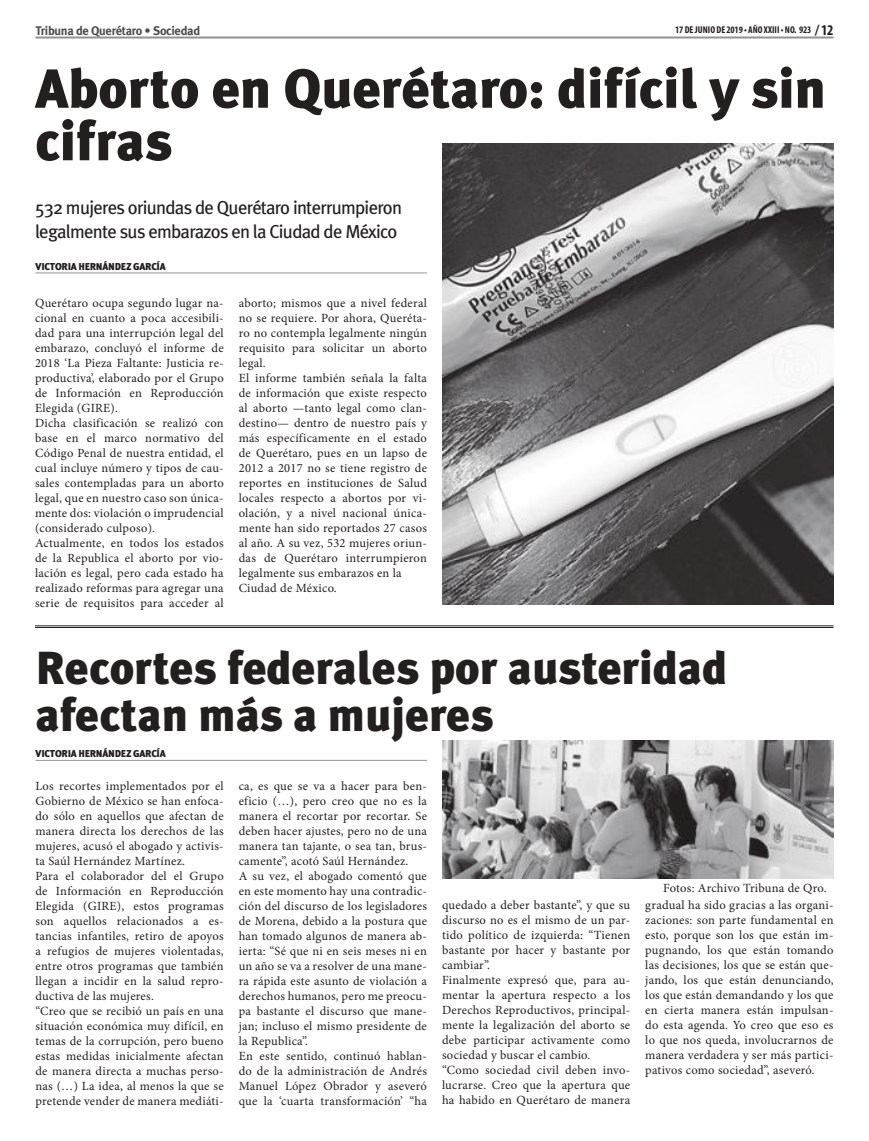
<style>
.page{position:relative;width:869px;height:1141px;background:#fff}
.page>*{position:absolute;margin:0;border:0;box-sizing:border-box;transform-origin:0 0}
.t1{font:900 55px/52.5px "Meta Plus";color:#241f1f}
.t2{font:900 46.25px/47.5px "Meta Plus";color:#241f1f}
.t3{font:18.75px/23.8px "Meta Plus";letter-spacing:-.04em;color:#241f1f}
.t4{font:12.5px/15px "Minion Pro";letter-spacing:.02em;color:#241f1f}
.t5{font:700 12.5px "Meta Plus";letter-spacing:-.025em;color:#4e4b4c}
.t6{font:900 10px "Meta Plus Lining";letter-spacing:-.025em;color:#241f1f}
.t7{font:700 condensed 9.88px "Myriad Pro";color:#241f1f}
.s1{font-size:15px}
.s2{font-size:14.88px}
</style>
<div class="page">
<hr style="left:35px;top:37px;width:798px;height:1px;background:#7d7c7e">
<hr style="left:35px;top:38px;width:798px;height:1px;background:#7d7c7e">
<hr style="left:35px;top:625px;width:798px;height:1px;background:#241f1f">
<hr style="left:35px;top:627px;width:798px;height:1px;background:#241f1f">
<img style="left:442px;top:144px;width:391px;height:461px">
<img style="left:442px;top:741px;width:391px;height:138px">
<hr style="left:35px;top:272px;width:392px;height:1px;background:#969698">
<hr style="left:35px;top:760px;width:392px;height:1px;background:#969698">
<p class="t5" style="left:35px;top:24px;width:166px">Tribuna de Querétaro • Sociedad</p>
<p class="t7" style="left:675px;top:24px;width:159px">17 DE JUNIO DE 2019 • AÑO XXIII • NO. 923 <span class="s1">/</span><span class="s2">12</span></p>
<h1 class="t1" style="left:35px;top:62px;width:791px">Aborto en Querétaro: difícil y sin cifras</h1>
<h3 class="t3" style="left:35px;top:195px;width:368px">532 mujeres oriundas de Querétaro interrumpieron legalmente sus embarazos en la Ciudad de México</h3>
<p class="t6" style="left:35px;top:260px;width:132px">VICTORIA HERNÁNDEZ GARCÍA</p>
<p class="t4" style="left:35px;top:295px;width:190px">Querétaro ocupa segundo lugar na&shy;cional en cuanto a poca accesibili&shy;dad para una interrupción legal del embarazo, concluyó el informe de 2018 ‘La Pieza Faltante: Justicia re&shy;productiva’, elaborado por el Grupo de Información en Reproducción Elegida (GIRE).<br>Dicha clasificación se realizó con base en el marco normativo del Código Penal de nuestra entidad, el cual incluye número y tipos de cau&shy;sales contempladas para un aborto legal, que en nuestro caso son única&shy;mente dos: violación o imprudencial (considerado culposo).<br>Actualmente, en todos los estados de la Republica el aborto por vio&shy;lación es legal, pero cada estado ha realizado reformas para agregar una serie de requisitos para acceder al</p>
<p class="t4" style="left:238px;top:295px;width:190px">aborto; mismos que a nivel federal no se requiere. Por ahora, Queréta&shy;ro no contempla legalmente ningún requisito para solicitar un aborto legal.<br>El informe también señala la falta de información que existe respecto al aborto —tanto legal como clan&shy;destino— dentro de nuestro país y más específicamente en el estado de Querétaro, pues en un lapso de<br>2012 a 2017 no se tiene registro de reportes en instituciones de Salud locales respecto a abortos por vi&shy;olación, y a nivel nacional única&shy;mente han sido reportados 27 casos al año. A su vez, 532 mujeres oriun&shy;das de Querétaro interrumpieron legalmente sus embarazos en la<br>Ciudad de México.</p>
<h2 class="t2" style="left:35px;top:644px;width:693px">Recortes federales por austeridad afectan más a mujeres</h2>
<p class="t6" style="left:35px;top:748px;width:132px">VICTORIA HERNÁNDEZ GARCÍA</p>
<p class="t4" style="left:35px;top:779px;width:190px">Los recortes implementados por el Gobierno de México se han enfoca&shy;do sólo en aquellos que afectan de manera directa los derechos de las mujeres, acusó el abogado y activis&shy;ta Saúl Hernández Martínez.<br>Para el colaborador del el Grupo de Información en Reproducción Elegida (GIRE), estos programas son aquellos relacionados a es&shy;tancias infantiles, retiro de apoyos a refugios de mujeres violentadas, entre otros programas que también llegan a incidir en la salud repro&shy;ductiva de las mujeres.<br>“Creo que se recibió un país en una situación económica muy difícil, en temas de la corrupción, pero bueno estas medidas inicialmente afectan de manera directa a muchas perso&shy;nas (…) La idea, al menos la que se pretende vender de manera mediáti-</p>
<p class="t4" style="left:238px;top:779px;width:190px">ca, es que se va a hacer para ben&shy;eficio (…), pero creo que no es la manera el recortar por recortar. Se deben hacer ajustes, pero no de una manera tan tajante, o sea tan, brus&shy;camente”, acotó Saúl Hernández.<br>A su vez, el abogado comentó que en este momento hay una contradic&shy;ción del discurso de los legisladores de Morena, debido a la postura que han tomado algunos de manera ab&shy;ierta: “Sé que ni en seis meses ni en un año se va a resolver de una mane&shy;ra rápida este asunto de violación a derechos humanos, pero me preocu&shy;pa bastante el discurso que mane&shy;jan; incluso el mismo presidente de la Republica”.<br>En este sentido, continuó hablan&shy;do de la administración de Andrés<br>Manuel López Obrador y aseveró que la ‘cuarta transformación’ “ha</p>
<p class="t4" style="left:662px;top:881px;width:165px">Fotos: Archivo Tribuna de Qro.</p>
<p class="t4" style="left:442px;top:898px;width:190px">quedado a deber bastante”, y que su discurso no es el mismo de un par&shy;tido político de izquierda: “Tienen bastante por hacer y bastante por cambiar”.<br>Finalmente expresó que, para au&shy;mentar la apertura respecto a los<br>Derechos Reproductivos, principal&shy;mente la legalización del aborto se debe participar activamente como sociedad y buscar el cambio. “Como sociedad civil deben invo&shy;lucrarse. Creo que la apertura que ha habido en Querétaro de manera</p>
<p class="t4" style="left:645px;top:898px;width:190px;text-align:justify">gradual ha sido gracias a las organi&shy;zaciones: son parte fundamental en esto, porque son los que están im&shy;pugnando, los que están tomando las decisiones, los que se están que&shy;jando, los que están denunciando, los que están demandando y los que en cierta manera están impulsan&shy;do esta agenda. Yo creo que eso es lo que nos queda, involucrarnos de manera verdadera y ser más partici&shy;pativos como sociedad”, aseveró.</p>
</div>
